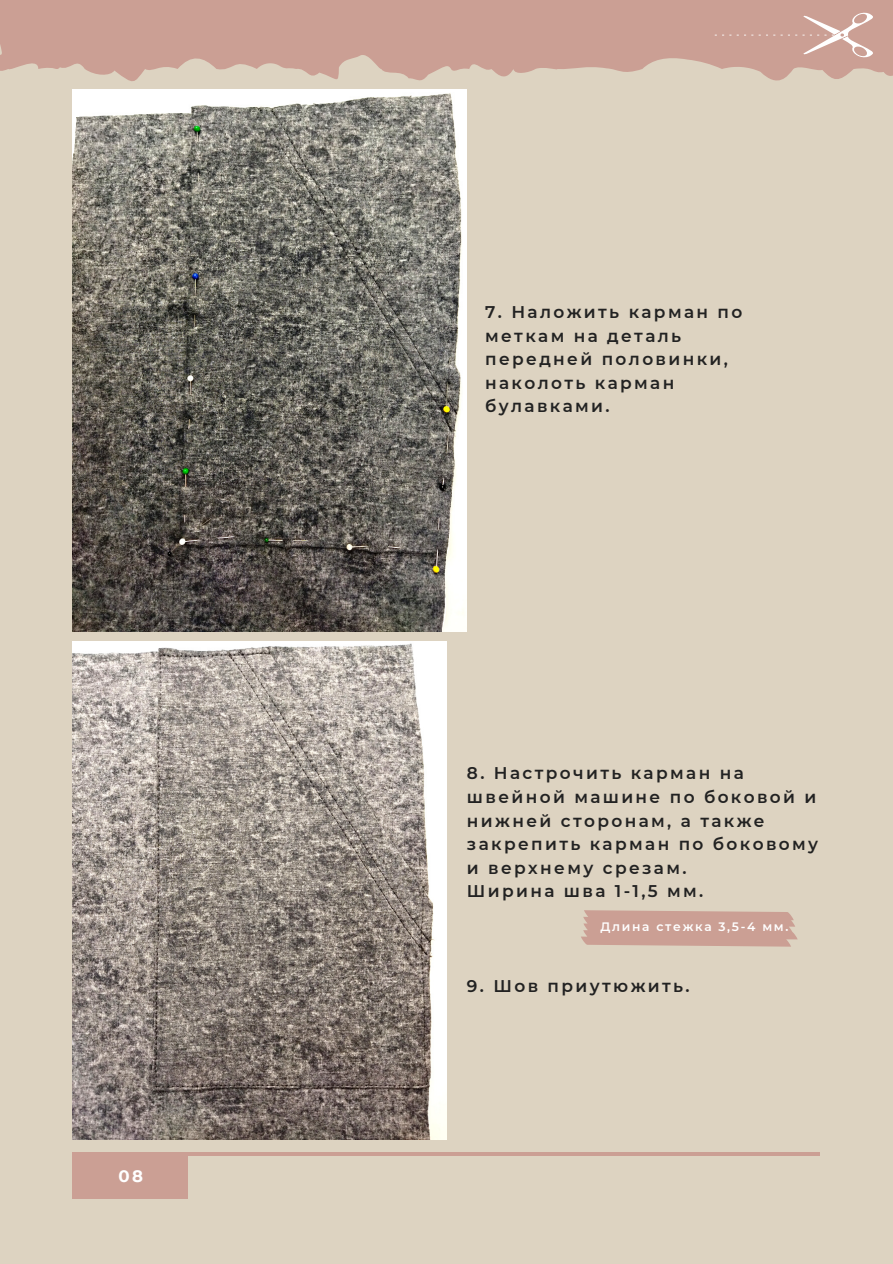
<style>
.page{position:relative;width:893px;height:1264px;background:#fff}
.page>*{position:absolute;margin:0;border:0;box-sizing:border-box;transform-origin:0 0}
.t1{font:600 16.95px/23.7px "Montserrat";letter-spacing:.14em;color:#222}
.t2{font:700 16.5px "Montserrat";color:#fff}
.t3{font:600 12.15px "Montserrat";letter-spacing:.14em;color:#fff}
</style>
<div class="page">
<div style="left:0;top:0;width:892px;height:1263px;background:#ddd3c1"></div>
<div style="left:72px;top:1152px;width:115px;height:46px;background:#cb9f94"></div>
<hr style="left:72px;top:1152px;width:747px;height:3px;background:#cb9f94">
<svg style="left:0;top:0;width:892px;height:81px;fill:#cb9f94"></svg>
<svg style="left:744px;top:12px;width:131px;height:46px;background:#d0a99f"></svg>
<svg style="left:722px;top:35px;width:16px;height:1px"></svg>
<img style="left:72px;top:89px;width:394px;height:542px">
<img style="left:72px;top:641px;width:374px;height:498px">
<svg style="left:581px;top:910px;width:216px;height:36px;background:#cca397"></svg>
<p class="t2" style="left:119px;top:1166px;width:26px">08</p>
<p class="t1" style="left:485px;top:300px;width:259px">7. Наложить карман по меткам на деталь передней половинки, наколоть карман булавками.</p>
<p class="t1" style="left:467px;top:761px;width:353px">8. Настрочить карман на швейной машине по боковой и нижней сторонам, а также закрепить карман по боковому и верхнему срезам.<br>Ширина шва 1-1,5 мм.</p>
<p class="t3" style="left:600px;top:919px;width:189px">Длина стежка 3,5-4 мм.</p>
<h1 class="t1" style="left:467px;top:974px;width:224px">9. Шов приутюжить.</h1>
</div>
